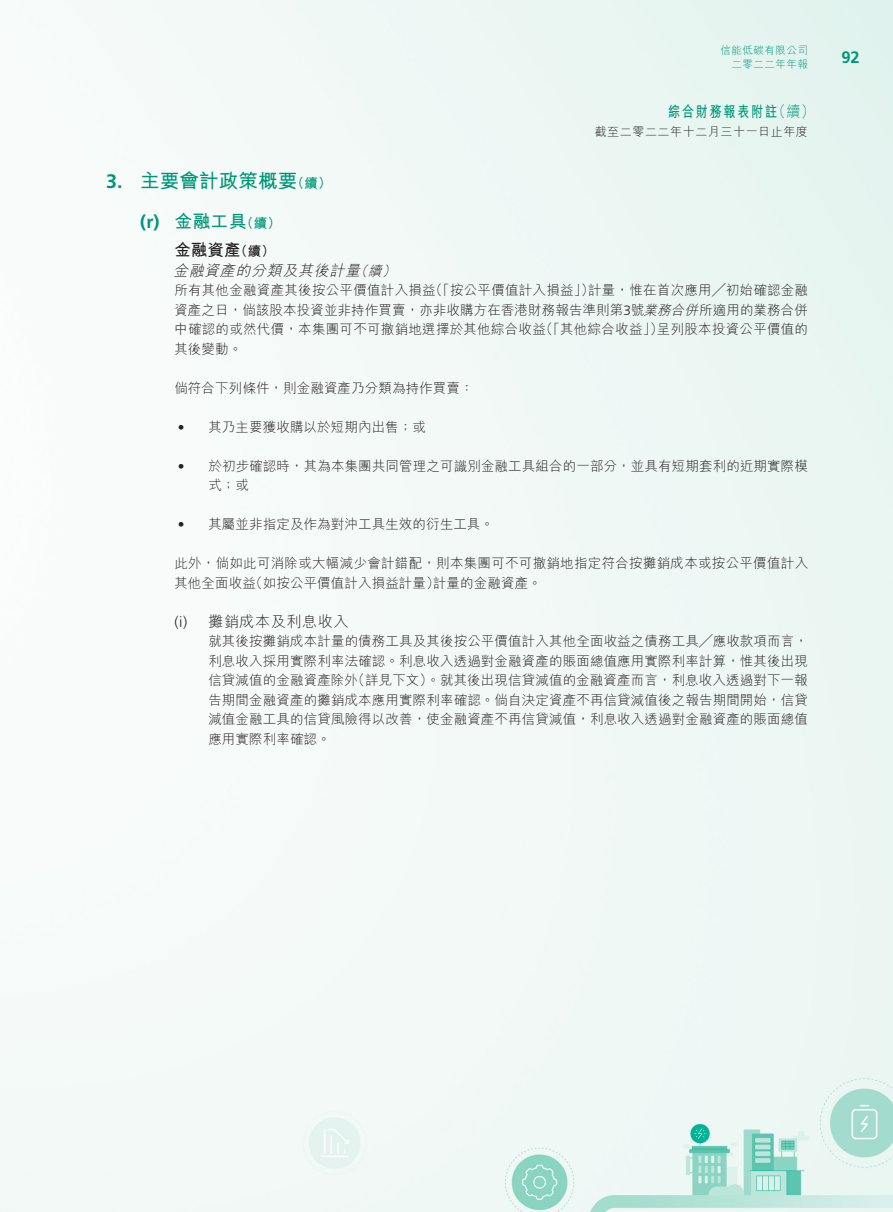
<style>
.page{position:relative;width:893px;height:1212px;background:#fff}
.page>*{position:absolute;margin:0;border:0;box-sizing:border-box;transform-origin:0 0}
.t1{font:700 19.5px "M Hei HK";letter-spacing:.01em;color:#009778}
.t2{font:700 19.5px "Frutiger LT Std";color:#009778}
.t3{font:700 18px "M Hei HK";color:#009778}
.t4{font:700 18px "Frutiger LT Std";color:#009778}
.t5{font:700 16.5px "M Hei HK";color:#231f20}
.t6{font:700 16.5px "Frutiger LT Std";color:#009778}
.t7{font:italic 300 15px "M Hei HK";color:#231f20}
.t8{font:300 15px "M Hei HK";letter-spacing:.045em;color:#231f20}
.t9{font:700 15px "M Hei HK";letter-spacing:.155em;color:#009778;scale:.8 1}
.t10{font:300 15px "M Hei HK";color:#009778;scale:.94 1}
.t11{font:300 15px "Frutiger LT Std";color:#231f20}
.t12{font:300 13.5px/19.5px "M Hei HK";letter-spacing:.01em;color:#231f20}
.t13{font:700 13.5px "M Hei HK";color:#009778}
.t14{font:700 13.5px "M Hei HK";color:#231f20}
.t15{font:italic 300 13.5px "M Hei HK";color:#231f20}
.t16{font:300 13.5px "Frutiger LT Std";color:#231f20}
.t17{font:300 12px "M Hei HK";letter-spacing:.05em;color:#231f20}
.t18{font:300 10.5px/13.5px "M Hei HK";letter-spacing:.05em;color:#009778;text-align:right}
.s1{font-family:"Frutiger LT Std"}
.s2{font-style:italic}
</style>
<div class="page">
<img style="left:0;top:0;width:893px;height:1212px">
<h1 class="t2" style="left:106px;top:169px;width:18px">3.</h1>
<p class="t18" style="left:720px;top:43px;width:89px">信能低碳有限公司二零二二年年報</p>
<p class="t10" style="left:772px;top:103px;width:47px">（續(</p>
<p class="t9" style="left:668px;top:100px;width:138px">綜合財務報表附註</p>
<h1 class="t1" style="left:140px;top:166px;width:159px">主要會計政策概要</h1>
<p class="t13" style="left:291px;top:173px;width:42px">（續(</p>
<h2 class="t4" style="left:140px;top:211px;width:21px">r( )</h2>
<h2 class="t3" style="left:174px;top:208px;width:74px">金融工具</h2>
<p class="t13" style="left:240px;top:214px;width:42px">（續(</p>
<p class="t5" style="left:174px;top:238px;width:68px">金融資產</p>
<p class="t14" style="left:234px;top:242px;width:42px">（續(</p>
<p class="t7" style="left:173px;top:263px;width:192px">金融資產的分類及其後計量</p>
<p class="t15" style="left:368px;top:264px;width:18px">續</p>
<p class="t15" style="left:354px;top:264px;width:18px">（</p>
<p class="t15" style="left:382px;top:264px;width:18px">(</p>
<p class="t17" style="left:595px;top:125px;width:215px">截至二零二二年十二月三十一日止年度</p>
<p class="t12" style="left:588px;top:280px;width:222px">計量，惟在首次應用╱初始確認金融</p>
<p class="t12" style="left:429px;top:280px;width:167px">（「按公平價值計入損益」）</p>
<p class="t12" style="left:174px;top:280px;width:263px">所有其他金融資產其後按公平價值計入損益</p>
<p class="t12" style="left:174px;top:300px;width:635px">資產之日，倘該股本投資並非持作買賣，亦非收購方在香港財務報告準則第<span class="s1">3</span>號<span class="s2">業務合併</span>所適用的業務合併</p>
<p class="t12" style="left:657px;top:319px;width:153px">呈列股本投資公平價值的</p>
<p class="t12" style="left:539px;top:319px;width:125px">（「其他綜合收益」）</p>
<p class="t12" style="left:174px;top:319px;width:373px">中確認的或然代價，本集團可不可撤銷地選擇於其他綜合收益其後變動。</p>
<p class="t12" style="left:174px;top:378px;width:301px">倘符合下列條件，則金融資產乃分類為持作買賣：</p>
<p class="t12" style="left:208px;top:417px;width:219px">其乃主要獲收購以於短期內出售；或</p>
<p class="t16" style="left:178px;top:420px;width:8px">•</p>
<p class="t16" style="left:178px;top:459px;width:8px">•</p>
<p class="t12" style="left:208px;top:456px;width:601px">於初步確認時，其為本集團共同管理之可識別金融工具組合的一部分，並具有短期套利的近期實際模</p>
<p class="t12" style="left:208px;top:475px;width:42px">式；或</p>
<p class="t12" style="left:208px;top:514px;width:287px">其屬並非指定及作為對沖工具生效的衍生工具。</p>
<p class="t16" style="left:178px;top:517px;width:8px">•</p>
<p class="t12" style="left:174px;top:553px;width:635px;text-align:center">此外，倘如此可消除或大幅減少會計錯配，則本集團可不可撤銷地指定符合按攤銷成本或按公平價值計入計量的金融資產。</p>
<p class="t12" style="left:249px;top:573px;width:192px">（如按公平價值計入損益計量）</p>
<p class="t12" style="left:174px;top:573px;width:83px">其他全面收益</p>
<p class="t8" style="left:208px;top:614px;width:142px">攤銷成本及利息收入</p>
<p class="t11" style="left:174px;top:613px;width:14px">) i(</p>
<p class="t12" style="left:208px;top:631px;width:601px;text-align:right">就其後按攤銷成本計量的債務工具及其後按公平價值計入其他全面收益之債務工具╱應收款項而言，利息收入採用實際利率法確認。利息收入透過對金融資產的賬面總值應用實際利率計算，惟其後出現（詳見下文）。就其後出現信貸減值的金融資產而言，利息收入透過對下一報</p>
<p class="t12" style="left:208px;top:670px;width:601px">信貸減值的金融資產除外<br>告期間金融資產的攤銷成本應用實際利率確認。倘自決定資產不再信貸減值後之報告期間開始，信貸減值金融工具的信貸風險得以改善，使金融資產不再信貸減值，利息收入透過對金融資產的賬面總值應用實際利率確認。</p>
<p class="t6" style="left:841px;top:48px;width:20px">92</p>
</div>
